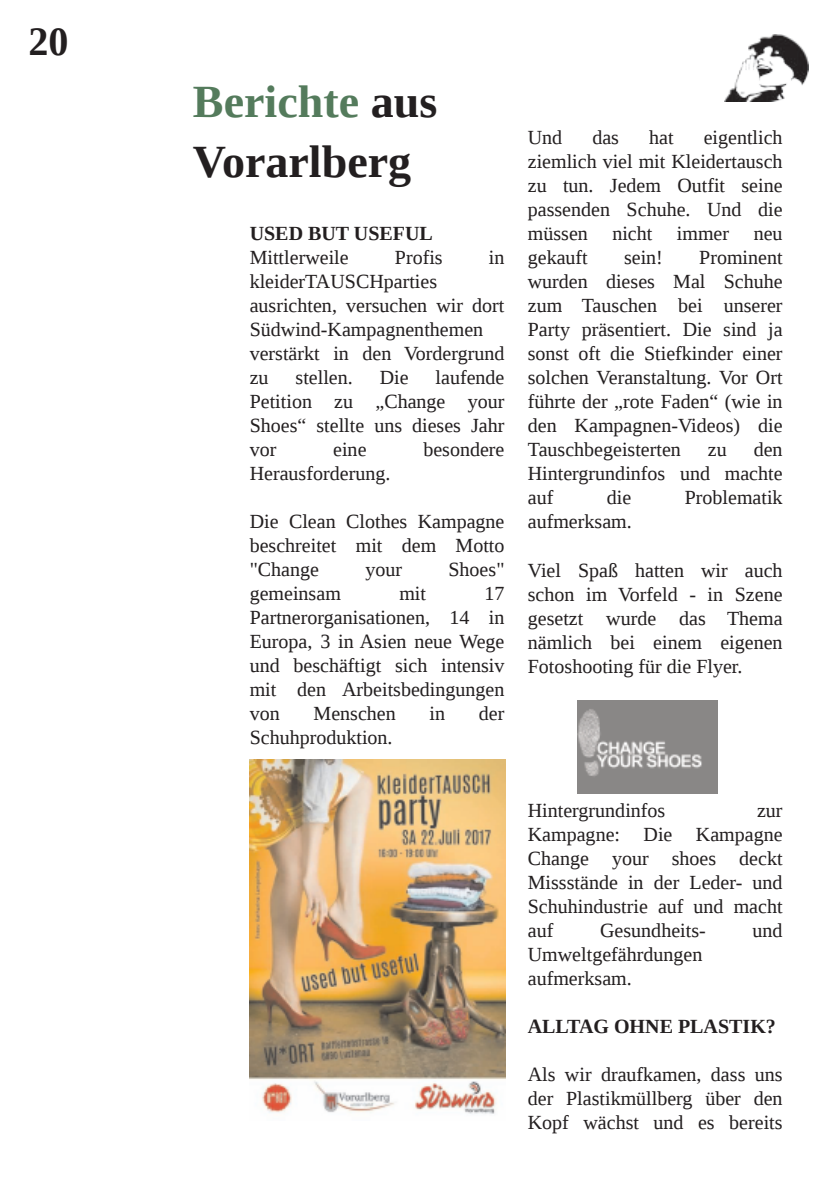
<style>
.page{position:relative;width:840px;height:1191px;background:#fff}
.page>*{position:absolute;margin:0;border:0;box-sizing:border-box;transform-origin:0 0}
.t1{font:700 46px/60px "Liberation Serif";color:#231f20}
.t2{font:700 40px "Liberation Serif";color:#231f20}
.t3{font:20px/24px "Liberation Serif";color:#231f20;text-align:justify}
.t4{font:700 20px "Liberation Serif";color:#231f20}
.s1{color:#547b5c}
</style>
<div class="page">
<img style="left:249px;top:760px;width:255px;height:354px">
<img style="left:724px;top:34px;width:84px;height:68px">
<img style="left:577px;top:701px;width:140px;height:93px">
<h2 class="t2" style="left:28px;top:19px;width:41px">20</h2>
<h1 class="t1" style="left:193px;top:71px;width:246px"><span class="s1">Berichte</span> aus<br>Vorarlberg</h1>
<p class="t4" style="left:249px;top:222px;width:184px">USED BUT USEFUL</p>
<p class="t3" style="left:249px;top:245px;width:100px">Mittlerweile</p>
<p class="t3" style="left:394px;top:245px;width:49px">Profis</p>
<p class="t3" style="left:488px;top:245px;width:17px">in</p>
<p class="t3" style="left:249px;top:269px;width:256px;text-align:left">kleiderTAUSCHparties ausrichten, versuchen wir dort<br>Südwind-Kampagnenthemen verstärkt in den Vordergrund zu</p>
<p class="t3" style="left:249px;top:365px;width:256px;text-indent:186px">laufende Petition zu „Change your Shoes“ stellte uns dieses Jahr vor</p>
<p class="t3" style="left:295px;top:365px;width:59px">stellen.</p>
<p class="t3" style="left:379px;top:365px;width:30px">Die</p>
<p class="t3" style="left:333px;top:437px;width:35px">eine</p>
<p class="t3" style="left:423px;top:437px;width:83px">besondere</p>
<p class="t3" style="left:249px;top:461px;width:142px">Herausforderung.</p>
<p class="t3" style="left:249px;top:509px;width:256px">Die Clean Clothes Kampagne beschreitet mit dem Motto "Change</p>
<p class="t3" style="left:365px;top:557px;width:38px">your</p>
<p class="t3" style="left:448px;top:557px;width:57px">Shoes"</p>
<p class="t3" style="left:249px;top:581px;width:93px">gemeinsam</p>
<p class="t3" style="left:399px;top:581px;width:28px">mit</p>
<p class="t3" style="left:249px;top:581px;width:256px;text-indent:234px">17<br>Partnerorganisationen, 14 in Europa, 3 in Asien neue Wege und beschäftigt sich intensiv mit den Arbeitsbedingungen von</p>
<p class="t3" style="left:313px;top:701px;width:84px">Menschen</p>
<p class="t3" style="left:429px;top:701px;width:17px">in</p>
<p class="t3" style="left:478px;top:701px;width:27px">der</p>
<p class="t3" style="left:249px;top:725px;width:144px">Schuhproduktion.</p>
<p class="t3" style="left:527px;top:126px;width:256px;text-indent:176px">eigentlich ziemlich viel mit Kleidertausch zu tun. Jedem Outfit seine passenden Schuhe. Und die müssen nicht immer neu gekauft</p>
<p class="t3" style="left:527px;top:126px;width:36px">Und</p>
<p class="t3" style="left:592px;top:126px;width:28px">das</p>
<p class="t3" style="left:648px;top:126px;width:26px">hat</p>
<p class="t3" style="left:527px;top:246px;width:256px;text-indent:171px">Prominent wurden dieses Mal Schuhe zum Tauschen bei unserer Party präsentiert. Die sind ja sonst oft die Stiefkinder einer solchen Veranstaltung. Vor Ort führte der „rote Faden“ (wie in den Kampagnen-Videos) die Tauschbegeisterten</p>
<p class="t3" style="left:623px;top:246px;width:40px">sein!</p>
<p class="t3" style="left:527px;top:438px;width:256px;text-indent:226px">den Hintergrundinfos und machte auf</p>
<p class="t3" style="left:707px;top:438px;width:20px">zu</p>
<p class="t3" style="left:606px;top:486px;width:26px">die</p>
<p class="t3" style="left:684px;top:486px;width:99px">Problematik</p>
<p class="t3" style="left:527px;top:510px;width:105px">aufmerksam.</p>
<p class="t3" style="left:527px;top:558px;width:256px">Viel Spaß hatten wir auch schon im Vorfeld - in Szene gesetzt wurde das Thema nämlich bei einem eigenen Fotoshooting für die Flyer.</p>
<p class="t3" style="left:527px;top:798px;width:139px">Hintergrundinfos</p>
<p class="t3" style="left:527px;top:798px;width:256px;text-indent:229px">zur Kampagne: Die Kampagne Change your shoes deckt Missstände in der Leder- und Schuhindustrie auf und macht auf</p>
<p class="t3" style="left:599px;top:918px;width:107px">Gesundheits-</p>
<p class="t3" style="left:752px;top:918px;width:31px">und</p>
<p class="t3" style="left:527px;top:942px;width:176px">Umweltgefährdungen aufmerksam.</p>
<p class="t4" style="left:527px;top:1014px;width:249px">ALLTAG OHNE PLASTIK?</p>
<p class="t3" style="left:527px;top:1062px;width:256px">Als wir draufkamen, dass uns der Plastikmüllberg über den Kopf wächst und es bereits</p>
</div>
